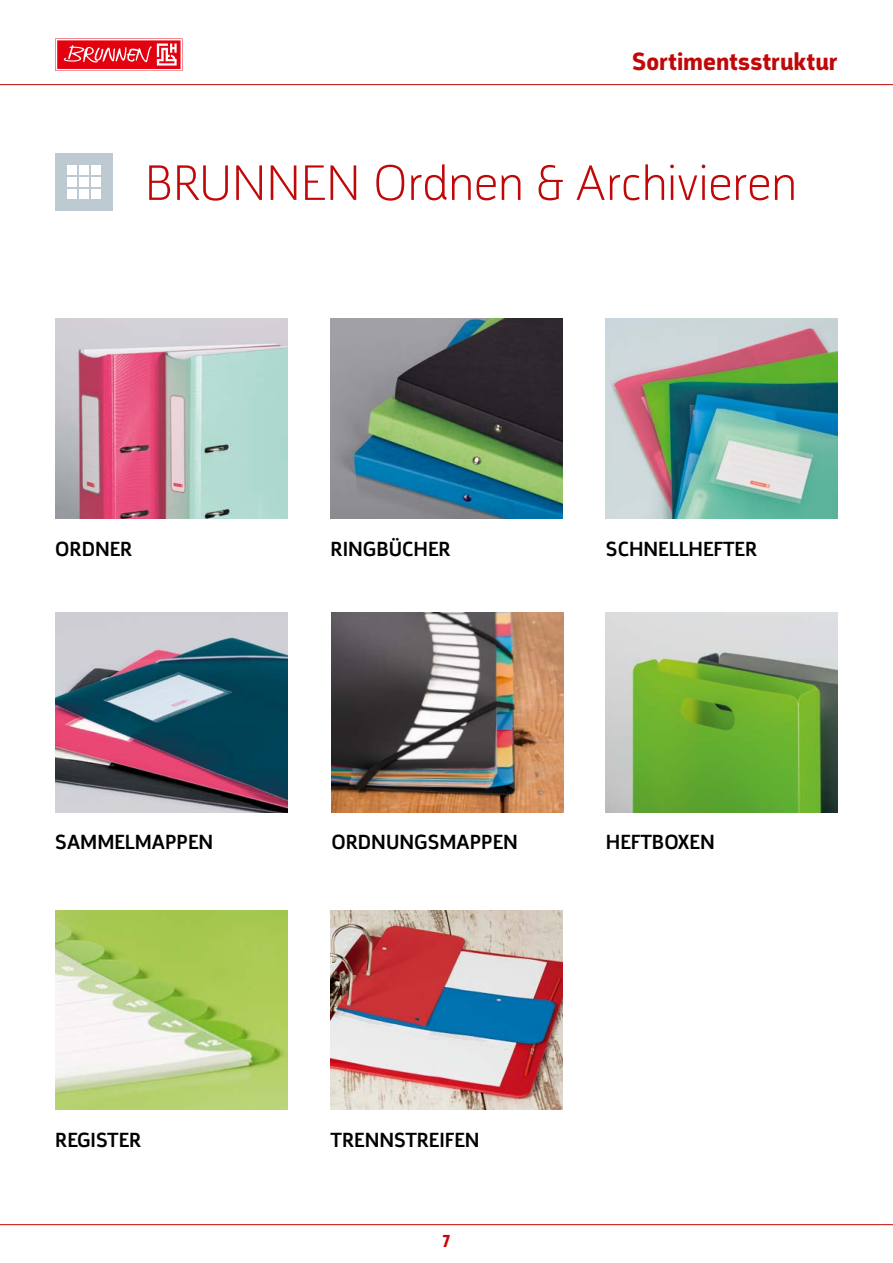
<style>
.page{position:relative;width:893px;height:1263px;background:#fff}
.page>*{position:absolute;margin:0;border:0;box-sizing:border-box;transform-origin:0 0}
.t1{font:200 51px "Argumentum";letter-spacing:-.01em;color:#c00808}
.t2{font:700 25.5px "Argumentum";color:#c00808}
.t3{font:500 21px "Argumentum";color:#000}
.t4{font:700 18px "Argumentum";color:#c00808}
</style>
<div class="page">
<img style="left:331px;top:910px;width:231px;height:200px">
<img style="left:606px;top:612px;width:232px;height:200px">
<img style="left:55px;top:319px;width:232px;height:200px">
<img style="left:331px;top:319px;width:231px;height:200px">
<img style="left:606px;top:319px;width:232px;height:200px">
<img style="left:55px;top:612px;width:232px;height:200px">
<img style="left:331px;top:612px;width:232px;height:200px">
<img style="left:55px;top:910px;width:232px;height:200px">
<div style="left:55px;top:153px;width:58px;height:57px;background:#bdcad1"></div>
<div style="left:67px;top:165px;width:10px;height:10px;background:#fff"></div>
<div style="left:67px;top:177px;width:10px;height:10px;background:#fff"></div>
<div style="left:67px;top:189px;width:10px;height:9px;background:#fff"></div>
<div style="left:79px;top:165px;width:10px;height:10px;background:#fff"></div>
<div style="left:79px;top:177px;width:10px;height:10px;background:#fff"></div>
<div style="left:79px;top:189px;width:10px;height:9px;background:#fff"></div>
<div style="left:91px;top:165px;width:10px;height:10px;background:#fff"></div>
<div style="left:91px;top:177px;width:10px;height:10px;background:#fff"></div>
<div style="left:91px;top:189px;width:10px;height:9px;background:#fff"></div>
<div style="left:55px;top:38px;width:127px;height:33px;background:#f18b92"></div>
<div style="left:56px;top:39px;width:126px;height:32px;background:#fff"></div>
<div style="left:57px;top:40px;width:124px;height:29px;background:#e3000f"></div>
<svg style="left:64px;top:44px;width:113px;height:22px"></svg>
<hr style="left:0;top:1224px;width:893px;height:1px;background:#c00808">
<hr style="left:0;top:84px;width:893px;height:1px;background:#c00808">
<p class="t2" style="left:632px;top:46px;width:207px">Sortimentsstruktur</p>
<h1 class="t1" style="left:145px;top:152px;width:654px">BRUNNEN Ordnen &amp; Archivieren</h1>
<p class="t3" style="left:55px;top:536px;width:79px">ORDNER</p>
<p class="t3" style="left:331px;top:536px;width:121px">RINGBÜCHER</p>
<p class="t3" style="left:606px;top:536px;width:153px">SCHNELLHEFTER</p>
<p class="t3" style="left:55px;top:829px;width:159px">SAMMELMAPPEN</p>
<p class="t3" style="left:55px;top:1127px;width:87px">REGISTER</p>
<p class="t3" style="left:331px;top:829px;width:188px">ORDNUNGSMAPPEN</p>
<p class="t3" style="left:606px;top:829px;width:110px">HEFTBOXEN</p>
<p class="t3" style="left:331px;top:1127px;width:150px">TRENNSTREIFEN</p>
<p class="t4" style="left:443px;top:1230px;width:9px">7</p>
</div>
